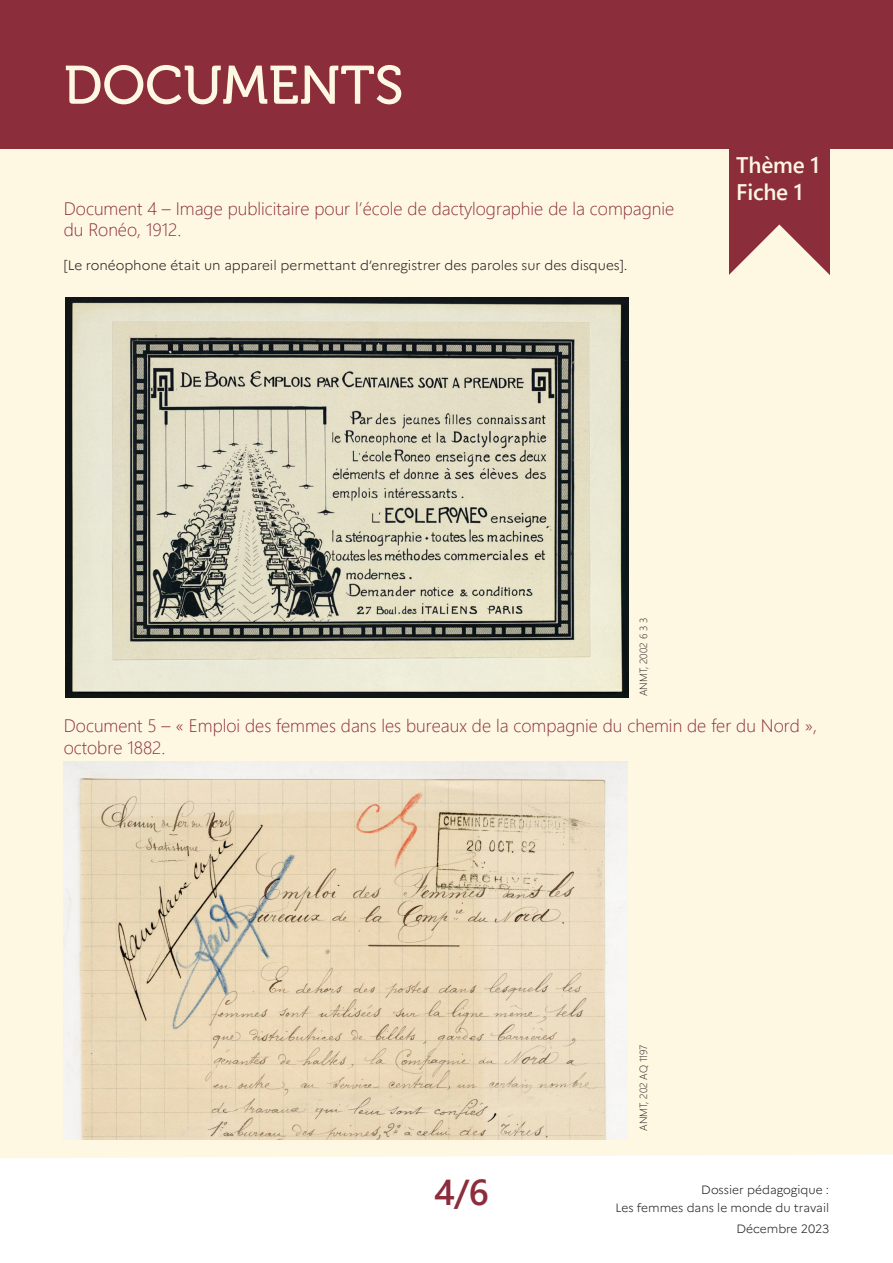
<style>
.page{position:relative;width:893px;height:1263px;background:#fff}
.page>*{position:absolute;margin:0;border:0;box-sizing:border-box;transform-origin:0 0}
.t1{font:54px "Museo 500";color:#fef7e2}
.t2{font:700 45px "Yu Gothic UI";letter-spacing:-.01em;color:#fff}
.t3{font:700 36px "Yu Gothic UI";color:#8c2d3b}
.t4{font:700 22.5px/27px "Yu Gothic UI";letter-spacing:-.01em;color:#fef7e2}
.t5{font:300 18px/21.6px "Yu Gothic UI";color:#8c2d3b}
.t6{font:300 13.5px "Marianne";color:#231f20}
.t7{font:300 12px/18px "Marianne";color:#231f20;text-align:right}
.t8{font:300 10.5px "Yu Gothic UI";color:#231f20}
</style>
<div class="page">
<div style="left:0;top:149px;width:893px;height:1009px;background:#fef7e2"></div>
<div style="left:0;top:0;width:893px;height:149px;background:#8c2d3b"></div>
<div style="left:729px;top:147px;width:100px;height:129px;background:#8c2d3b"></div>
<svg style="left:723px;top:224px;width:112px;height:112px"></svg>
<img style="left:65px;top:298px;width:564px;height:399px">
<img style="left:64px;top:761px;width:564px;height:378px">
<h1 class="t1" style="left:64px;top:56px;width:341px">DOCUMENTS</h1>
<h2 class="t2" style="left:64px;top:75px;width:310px">Fiche questions</h2>
<p class="t5" style="left:64px;top:195px;width:612px">Document 4 – Image publicitaire pour l’école de dactylographie de la compagnie du Ronéo, 1912.</p>
<p class="t6" style="left:64px;top:254px;width:565px">[Le ronéophone était un appareil permettant d’enregistrer des paroles sur des disques].</p>
<p class="t4" style="left:736px;top:152px;width:85px">Thème 1<br>Fiche 1</p>
<p class="t8" style="left:634px;top:696px;width:80px;rotate:-90deg">ANMT, 2002 6 3 3</p>
<p class="t5" style="left:64px;top:712px;width:755px">Document 5 – « Emploi des femmes dans les bureaux de la compagnie du chemin de fer du Nord », octobre 1882.</p>
<h3 class="t3" style="left:434px;top:1171px;width:56px">4/6</h3>
<p class="t8" style="left:634px;top:1131px;width:88px;rotate:-90deg">ANMT, 202 AQ 1197</p>
<p class="t7" style="left:615px;top:1179px;width:215px">Dossier pédagogique :<br>Les femmes dans le monde du travail</p>
<p class="t7" style="left:736px;top:1219px;width:94px">Décembre 2023</p>
</div>
